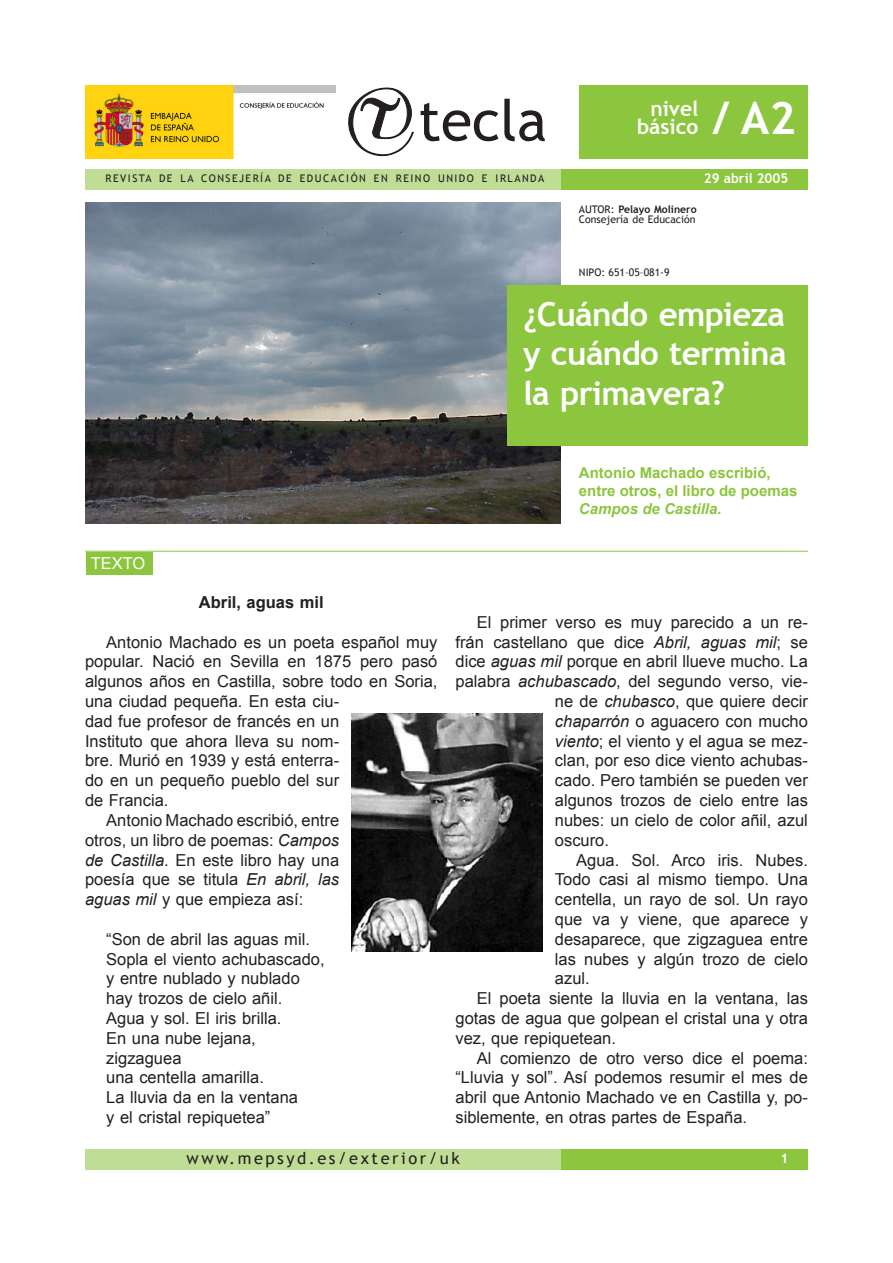
<style>
.page{position:relative;width:893px;height:1263px;background:#fff}
.page>*{position:absolute;margin:0;border:0;box-sizing:border-box;transform-origin:0 0}
.t1{font:700 45px "Trebuchet MS";color:#fff}
.TITULO_GENERAL{font:700 33px/39.6px "Trebuchet MS";letter-spacing:-.02em;color:#fff;text-align:justify}
.t2{font:700 21px "Trebuchet MS";color:#fff}
.PARRAFO{font:16.5px/19.8px "Arial";color:#231f20;text-align:justify}
.t3{font:16.5px "Trebuchet MS";letter-spacing:.155em;color:#231f20}
.PARRAFO-2{font:700 16.5px "Arial";color:#231f20}
.PARRAFO-3{font:16.5px "Arial";color:#fff}
.TEXTO_SIMULADO{font:700 15px/18px "Arial";color:#8bc63e}
.t4{font:700 13.5px "Trebuchet MS";color:#fff}
.NOMBRE_AUTOR{font:10.5px "Trebuchet MS";letter-spacing:.14em;color:#231f20}
.NOMBRE_AUTOR-2{font:10.5px "Trebuchet MS";color:#231f20}
.NOMBRE_AUTOR-3{font:700 10.5px "Trebuchet MS";color:#231f20}
.s1{font-weight:400}
.s2{font-style:italic}
</style>
<div class="page">
<div style="left:85px;top:1149px;width:723px;height:20px;background:#8bc63e"></div>
<div style="left:85px;top:1149px;width:476px;height:20px;background:#c0dd95"></div>
<img style="left:85px;top:203px;width:476px;height:320px">
<div style="left:85px;top:169px;width:723px;height:21px;background:#8bc63e"></div>
<div style="left:85px;top:169px;width:476px;height:21px;background:#c0dd95"></div>
<svg style="left:348px;top:87px;width:66px;height:69px"></svg>
<svg style="left:421px;top:103px;width:77px;height:38px"></svg>
<svg style="left:504px;top:99px;width:41px;height:42px"></svg>
<div style="left:579px;top:85px;width:229px;height:73px;background:#8bc63e"></div>
<div style="left:507px;top:285px;width:301px;height:160px;background:#8bc63e"></div>
<div style="left:86px;top:552px;width:66px;height:23px;background:#8bc63e"></div>
<hr style="left:85px;top:551px;width:723px;height:1px;background:#8bc63e">
<img style="left:85px;top:85px;width:250px;height:74px">
<img style="left:352px;top:714px;width:190px;height:238px">
<p class="t2" style="left:650px;top:96px;width:49px">nivel</p>
<p class="t2" style="left:637px;top:114px;width:63px">básico</p>
<p class="t1" style="left:712px;top:90px;width:85px">/ A2</p>
<p class="NOMBRE_AUTOR" style="left:106px;top:173px;width:440px">REVISTA DE LA CONSEJERÍA DE EDUCACIÓN EN REINO UNIDO E IRLANDA</p>
<p class="t4" style="left:704px;top:169px;width:86px">29 abril 2005</p>
<p class="NOMBRE_AUTOR-3" style="left:579px;top:203px;width:119px"><span class="s1">AUTOR:</span> Pelayo Molinero</p>
<p class="NOMBRE_AUTOR-2" style="left:579px;top:214px;width:118px">Consejería de Educación</p>
<p class="NOMBRE_AUTOR-2" style="left:579px;top:266px;width:92px">NIPO: 651–05–081-9</p>
<p class="TITULO_GENERAL" style="left:523px;top:294px;width:265px">¿Cuándo empieza y cuándo termina la primavera?</p>
<p class="PARRAFO-3" style="left:91px;top:552px;width:56px">TEXTO</p>
<p class="PARRAFO-2" style="left:199px;top:591px;width:126px">Abril, aguas mil</p>
<p class="PARRAFO" style="left:85px;top:632px;width:354px;text-align:left;text-indent:21px">Antonio Machado es un poeta español muy popular. Nació en Sevilla en 1875 pero pasó algunos años en Castilla, sobre todo en Soria, una ciudad pequeña. En esta ciu-<br>dad fue profesor de francés en un<br>Instituto que ahora lleva su nom-<br>bre. Murió en 1939 y está enterra-<br>do en un pequeño pueblo del sur<br>de Francia.</p>
<p class="PARRAFO" style="left:85px;top:810px;width:256px;text-indent:21px">Antonio Machado escribió, entre otros, un libro de poemas: <span class="s2">Campos de Castilla</span>. En este libro hay una poesía que se titula <span class="s2">En abril, las aguas mil</span> y que empieza así:</p>
<p class="PARRAFO" style="left:106px;top:929px;width:205px">“Son de abril las aguas mil.</p>
<p class="PARRAFO" style="left:106px;top:949px;width:220px">Sopla el viento achubascado,</p>
<p class="PARRAFO" style="left:106px;top:969px;width:195px">y entre nublado y nublado</p>
<p class="PARRAFO" style="left:106px;top:988px;width:178px">hay trozos de cielo añil.</p>
<p class="PARRAFO" style="left:106px;top:1008px;width:177px">Agua y sol. El iris brilla.</p>
<p class="PARRAFO" style="left:106px;top:1028px;width:151px">En una nube lejana,</p>
<p class="PARRAFO" style="left:106px;top:1048px;width:77px">zigzaguea</p>
<p class="PARRAFO" style="left:106px;top:1068px;width:159px">una centella amarilla.</p>
<p class="PARRAFO" style="left:106px;top:1087px;width:193px">La lluvia da en la ventana</p>
<p class="PARRAFO" style="left:106px;top:1107px;width:166px">y el cristal repiquetea”</p>
<p class="TEXTO_SIMULADO" style="left:579px;top:464px;width:220px">Antonio Machado escribió, entre otros, el libro de poemas<br><span class="s2">Campos de Castilla.</span></p>
<p class="PARRAFO" style="left:477px;top:612px;width:333px">El primer verso es muy parecido a un re-</p>
<p class="PARRAFO" style="left:455px;top:632px;width:354px">frán castellano que dice <span class="s2">Abril, aguas mil</span>; se</p>
<p class="PARRAFO" style="left:455px;top:652px;width:354px">dice <span class="s2">aguas mil</span> porque en abril llueve mucho. La</p>
<p class="PARRAFO" style="left:455px;top:672px;width:354px">palabra <span class="s2">achubascado</span>, del segundo verso, vie-</p>
<p class="PARRAFO" style="left:555px;top:691px;width:254px">ne de <span class="s2">chubasco</span>, que quiere decir</p>
<p class="PARRAFO" style="left:555px;top:711px;width:254px"><span class="s2">chaparrón</span> o aguacero con mucho</p>
<p class="PARRAFO" style="left:555px;top:731px;width:255px"><span class="s2">viento</span>; el viento y el agua se mez-</p>
<p class="PARRAFO" style="left:555px;top:751px;width:255px">clan, por eso dice viento achubas-</p>
<p class="PARRAFO" style="left:555px;top:771px;width:254px">cado. Pero también se pueden ver</p>
<p class="PARRAFO" style="left:555px;top:790px;width:254px">algunos trozos de cielo entre las</p>
<p class="PARRAFO" style="left:555px;top:810px;width:254px">nubes: un cielo de color añil, azul</p>
<p class="PARRAFO" style="left:555px;top:830px;width:56px">oscuro.</p>
<p class="PARRAFO" style="left:555px;top:850px;width:255px;text-indent:21px">Agua. Sol. Arco iris. Nubes.<br>Todo casi al mismo tiempo. Una centella, un rayo de sol. Un rayo que va y viene, que aparece y desaparece, que zigzaguea entre las nubes y algún trozo de cielo azul.</p>
<p class="PARRAFO" style="left:455px;top:988px;width:354px;text-indent:21px">El poeta siente la lluvia en la ventana, las gotas de agua que golpean el cristal una y otra vez, que repiquetean.</p>
<p class="PARRAFO" style="left:455px;top:1048px;width:354px;text-indent:21px">Al comienzo de otro verso dice el poema: “Lluvia y sol”. Así podemos resumir el mes de abril que Antonio Machado ve en Castilla y, po&shy;siblemente, en otras partes de España.</p>
<p class="t3" style="left:187px;top:1148px;width:275px">www.mepsyd.es/exterior/uk</p>
<p class="t4" style="left:780px;top:1149px;width:9px">1</p>
</div>
